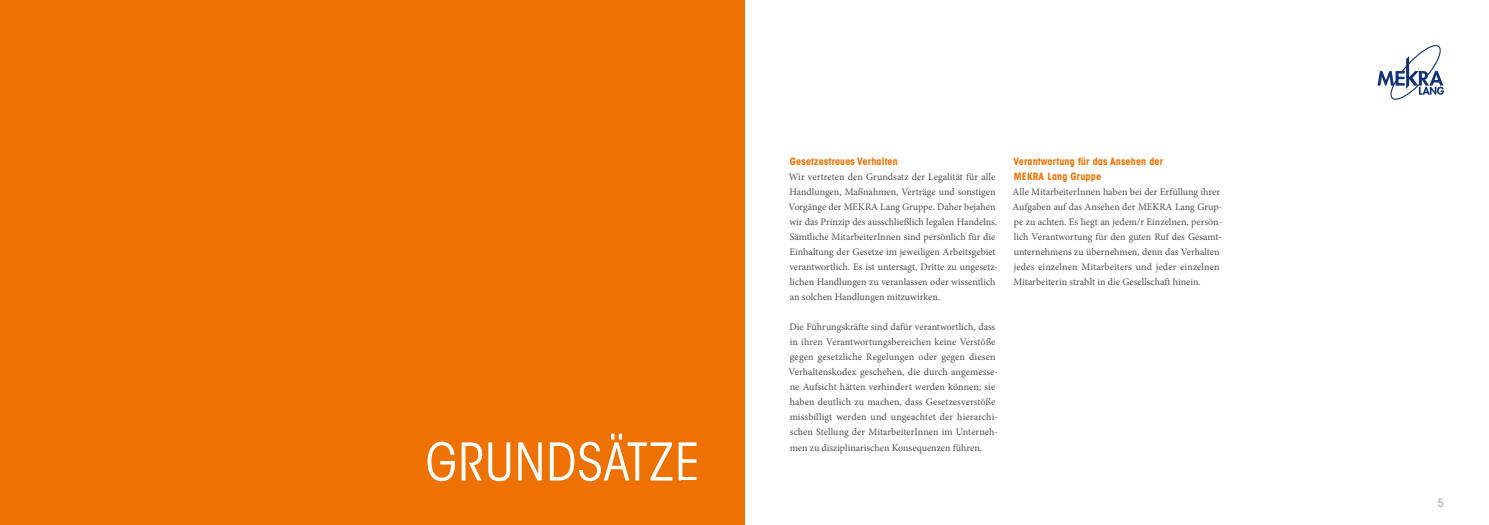
<style>
.page{position:relative;width:1489px;height:525px;background:#fff}
.page>*{position:absolute;margin:0;border:0;box-sizing:border-box;transform-origin:0 0}
.t1{font:condensed 51.5px "ITC Avant Garde Std";letter-spacing:.02em;color:#fff}
.t2{font:500 condensed 11.25px "ITC Avant Garde Std";color:#aeaeae}
.t3{font:10px/15px "Minion Pro";color:#4d4d4c}
.t4{font:700 condensed 10px/15px "ITC Avant Garde Std";letter-spacing:.02em;color:#ee7203}
</style>
<div class="page">
<div style="left:0;top:0;width:744px;height:524px;background:#ee7203"></div>
<svg style="left:1377px;top:45px;width:66px;height:55px"></svg>
<h1 class="t1" style="left:425px;top:430px;width:275px">GRUNDSÄTZE</h1>
<p class="t4" style="left:789px;top:154px;width:109px">Gesetzestreues Verhalten</p>
<p class="t3" style="left:788px;top:169px;width:211px">Wir vertreten den Grundsatz der Legalität für alle Handlungen, Maßnahmen, Verträge und sonstigen Vorgänge der MEKRA Lang Gruppe. Daher bejahen wir das Prinzip des ausschließlich legalen Handelns.<br>Sämtliche MitarbeiterInnen sind persönlich für die Einhaltung der Gesetze im jeweiligen Arbeitsgebiet verantwortlich. Es ist untersagt, Dritte zu ungesetz&shy;lichen Handlungen zu veranlassen oder wissentlich an solchen Handlungen mitzuwirken.</p>
<p class="t3" style="left:788px;top:319px;width:211px">Die Führungskräfte sind dafür verantwortlich, dass in ihren Verantwortungsbereichen keine Verstöße gegen gesetzliche Regelungen oder gegen diesen Verhaltenskodex geschehen, die durch angemesse&shy;ne Aufsicht hätten verhindert werden können; sie haben deutlich zu machen, dass Gesetzesverstöße missbilligt werden und ungeachtet der hierarchi&shy;schen Stellung der MitarbeiterInnen im Unterneh&shy;men zu disziplinarischen Konsequenzen führen.</p>
<p class="t4" style="left:1013px;top:154px;width:151px">Verantwortung für das Ansehen der<br>MEKRA Lang Gruppe</p>
<p class="t3" style="left:1012px;top:184px;width:211px">Alle MitarbeiterInnen haben bei der Erfüllung ihrer Aufgaben auf das Ansehen der MEKRA Lang Grup&shy;pe zu achten. Es liegt an jedem/r Einzelnen, persön&shy;lich Verantwortung für den guten Ruf des Gesamt&shy;unternehmens zu übernehmen, denn das Verhalten jedes einzelnen Mitarbeiters und jeder einzelnen Mitarbeiterin strahlt in die Gesellschaft hinein.</p>
<p class="t2" style="left:1437px;top:495px;width:7px">5</p>
</div>
